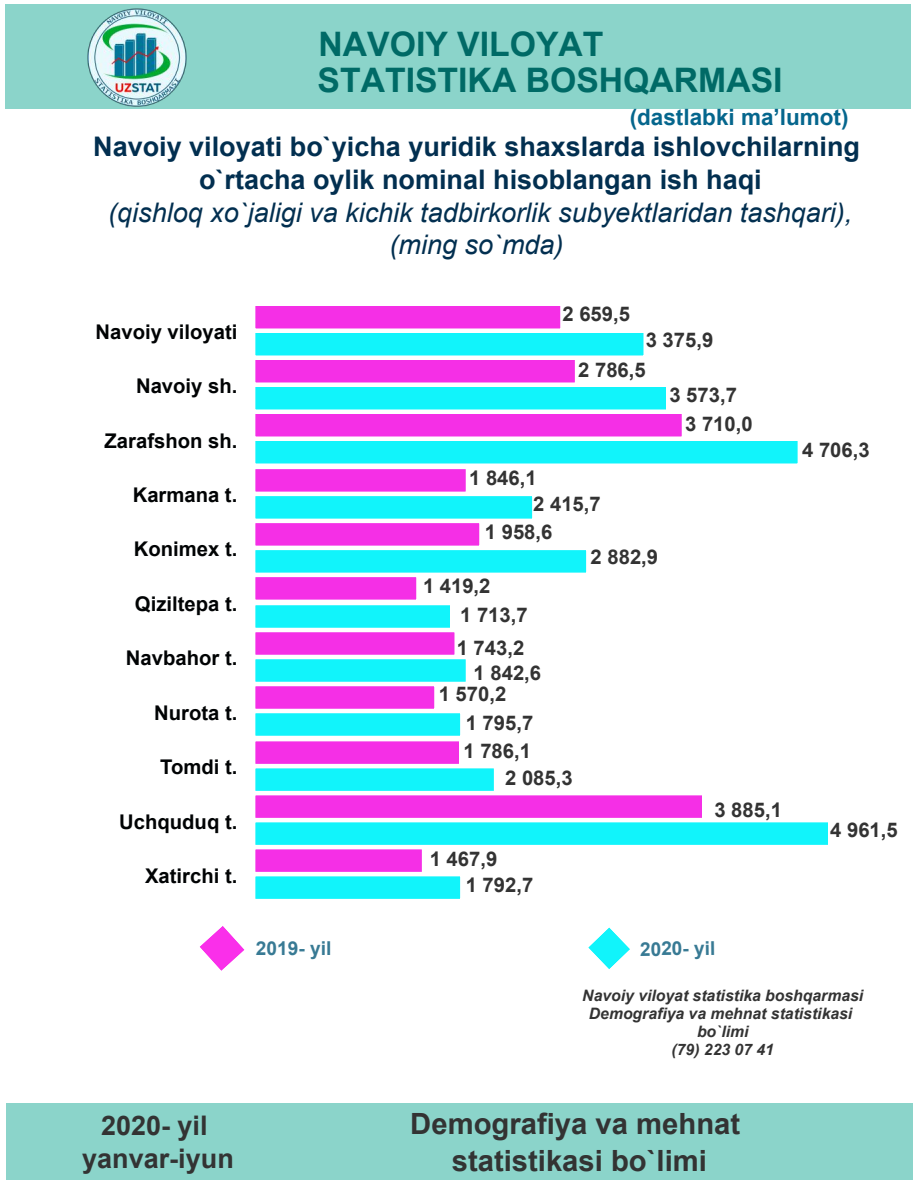
<style>
.page{position:relative;width:918px;height:1188px;background:#fff}
.page>*{position:absolute;margin:0;border:0;box-sizing:border-box;transform-origin:0 0}
.t1{font:700 33.75px/36px "Arial";color:#006a66}
.t2{font:700 29.25px/37.2px "Arial";color:#333;text-align:center}
.t3{font:700 27px/32.7px "Arial";color:#022f50;text-align:center}
.t4{font:italic 27px/32.7px "Arial";color:#022f50;text-align:center}
.t5{font:700 27px/32.7px "Arial";color:#333;text-align:center}
.t6{font:700 22.5px "Arial";color:#05668d}
.t7{font:700 20.25px "Arial";color:#333}
.t8{font:700 20.25px "Arial";color:#010304}
.t9{font:700 19.2px "Arial";color:#387a94}
.t10{font:italic 700 15.75px/18px "Arial";color:#333;text-align:center}
</style>
<div class="page">
<svg style="left:255px;top:306px;width:573px;height:593px"></svg>
<svg style="left:199px;top:926px;width:46px;height:45px"></svg>
<svg style="left:588px;top:927px;width:42px;height:42px"></svg>
<div style="left:6px;top:5px;width:905px;height:104px;background:#8bd4ca"></div>
<img style="left:83px;top:4px;width:107px;height:103px">
<div style="left:6px;top:1104px;width:906px;height:76px;background:#8bd4ca"></div>
<h1 class="t1" style="left:318px;top:27px;width:467px">NAVOIY VILOYAT<br>STATISTIKA BOSHQARMASI</h1>
<p class="t6" style="left:630px;top:102px;width:220px">(dastlabki ma’lumot)</p>
<h3 class="t3" style="left:93px;top:131px;width:768px">Navoiy viloyati bo`yicha yuridik shaxslarda ishlovchilarning o`rtacha oylik nominal hisoblangan ish haqi</h3>
<h3 class="t4" style="left:108px;top:196px;width:746px">(qishloq xo`jaligi va kichik tadbirkorlik subyektlaridan tashqari), (ming so`mda)</h3>
<p class="t8" style="left:96px;top:318px;width:143px">Navoiy viloyati</p>
<p class="t8" style="left:136px;top:373px;width:103px">Navoiy sh.</p>
<p class="t8" style="left:105px;top:427px;width:134px">Zarafshon sh.</p>
<p class="t8" style="left:133px;top:481px;width:106px">Karmana t.</p>
<p class="t8" style="left:134px;top:536px;width:105px">Konimex t.</p>
<p class="t8" style="left:135px;top:590px;width:104px">Qiziltepa t.</p>
<p class="t8" style="left:126px;top:645px;width:113px">Navbahor t.</p>
<p class="t8" style="left:154px;top:699px;width:85px">Nurota t.</p>
<p class="t8" style="left:160px;top:754px;width:79px">Tomdi t.</p>
<p class="t8" style="left:119px;top:808px;width:120px">Uchquduq t.</p>
<p class="t8" style="left:145px;top:862px;width:94px">Xatirchi t.</p>
<p class="t7" style="left:563px;top:300px;width:69px">2 659,5</p>
<p class="t7" style="left:578px;top:356px;width:69px">2 786,5</p>
<p class="t7" style="left:646px;top:326px;width:69px">3 375,9</p>
<p class="t7" style="left:669px;top:381px;width:69px">3 573,7</p>
<p class="t7" style="left:469px;top:464px;width:69px">1 846,1</p>
<p class="t7" style="left:485px;top:518px;width:69px">1 958,6</p>
<p class="t7" style="left:423px;top:572px;width:69px">1 419,2</p>
<p class="t7" style="left:533px;top:490px;width:69px">2 415,7</p>
<p class="t7" style="left:591px;top:543px;width:69px">2 882,9</p>
<p class="t7" style="left:460px;top:602px;width:69px">1 713,7</p>
<p class="t7" style="left:474px;top:659px;width:69px">1 842,6</p>
<p class="t7" style="left:466px;top:710px;width:69px">1 795,7</p>
<p class="t7" style="left:505px;top:765px;width:69px">2 085,3</p>
<p class="t7" style="left:457px;top:634px;width:69px">1 743,2</p>
<p class="t7" style="left:439px;top:680px;width:69px">1 570,2</p>
<p class="t7" style="left:464px;top:738px;width:69px">1 786,1</p>
<p class="t7" style="left:430px;top:846px;width:69px">1 467,9</p>
<p class="t7" style="left:466px;top:872px;width:69px">1 792,7</p>
<p class="t7" style="left:685px;top:410px;width:69px">3 710,0</p>
<p class="t7" style="left:714px;top:796px;width:69px">3 885,1</p>
<p class="t9" style="left:256px;top:936px;width:77px">2019- yil</p>
<p class="t9" style="left:640px;top:936px;width:77px;rotate:-1deg">2020- yil</p>
<p class="t7" style="left:802px;top:436px;width:69px">4 706,3</p>
<p class="t7" style="left:830px;top:816px;width:69px">4 961,5</p>
<p class="t10" style="left:582px;top:987px;width:282px">Navoiy viloyat statistika boshqarmasi<br>Demografiya va mehnat statistikasi bo`limi<br>(79) 223 07 41</p>
<h3 class="t5" style="left:82px;top:1110px;width:153px">2020- yil yanvar-iyun</h3>
<h2 class="t2" style="left:410px;top:1106px;width:331px">Demografiya va mehnat statistikasi bo`limi</h2>
</div>
